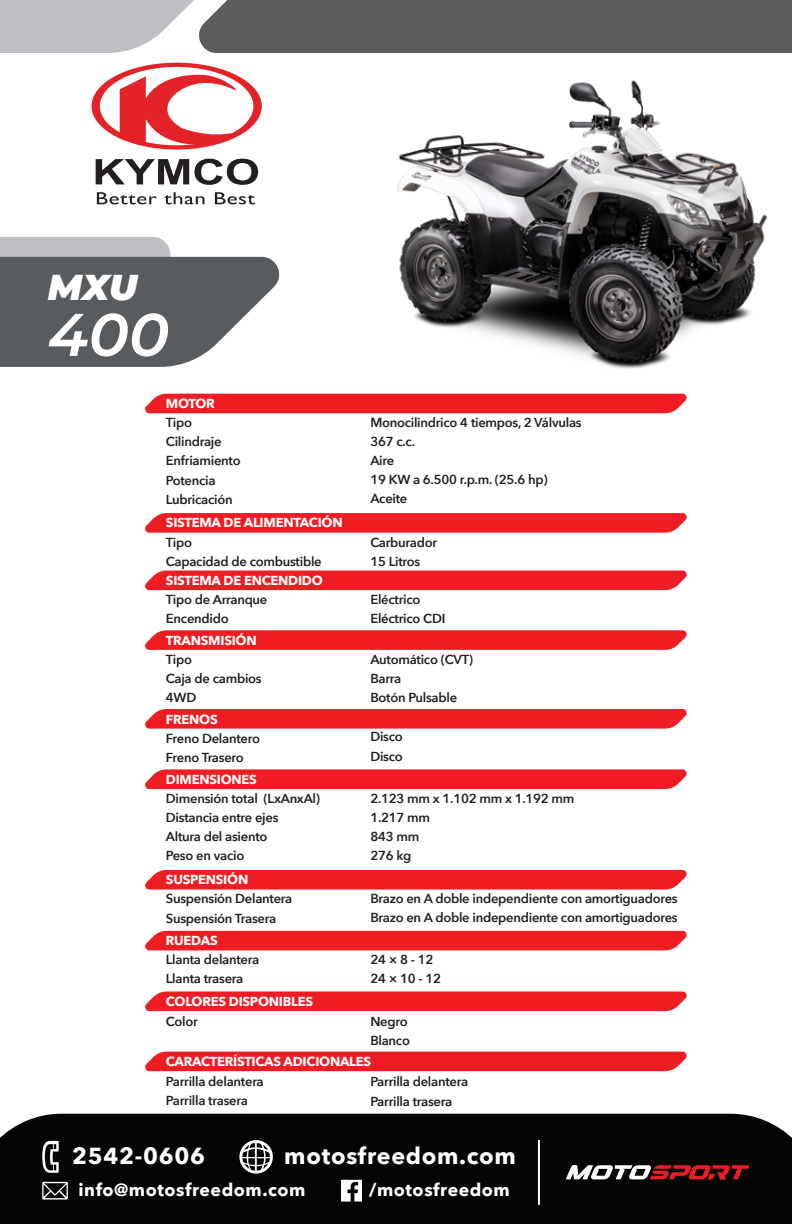
<style>
.page{position:relative;width:792px;height:1224px;background:#fff}
.page>*{position:absolute;margin:0;border:0;box-sizing:border-box;transform-origin:0 0}
.t1{font:italic 600 60px "Montserrat";color:#fff}
.t2{font:italic 900 36px "Montserrat";color:#fff}
.t3{font:700 23.2px "Avenir Next";letter-spacing:.03em;color:#fff}
.t4{font:700 17.6px "Avenir Next";letter-spacing:.03em;color:#fff}
.t5{font:600 13px/19.2px "Avenir Next";letter-spacing:-.02em;color:#231f20}
.t6{font:700 13px "Avenir Next";letter-spacing:-.02em;color:#fff}
</style>
<div class="page">
<svg style="left:0;top:0;width:792px;height:53px;background:#787a7c"></svg>
<svg style="left:91px;top:63px;width:171px;height:142px"></svg>
<svg style="left:0;top:237px;width:280px;height:130px"></svg>
<div style="left:0;top:1114px;width:792px;height:110px;background:#050504"></div>
<div style="left:145px;top:394px;width:542px;height:19px;background:#ee1d23"></div>
<svg style="left:145px;top:513px;width:542px;height:20px;background:#ee262b"></svg>
<div style="left:145px;top:571px;width:542px;height:19px;background:#ee1d23"></div>
<svg style="left:145px;top:630px;width:542px;height:20px;background:#ee262b"></svg>
<svg style="left:145px;top:709px;width:542px;height:20px;background:#ee262b"></svg>
<svg style="left:145px;top:769px;width:542px;height:20px;background:#ee262c"></svg>
<svg style="left:145px;top:870px;width:542px;height:20px;background:#ee262c"></svg>
<div style="left:145px;top:931px;width:542px;height:19px;background:#ee1d23"></div>
<div style="left:145px;top:992px;width:542px;height:19px;background:#ee1d23"></div>
<div style="left:145px;top:1052px;width:542px;height:19px;background:#ee1d23"></div>
<svg style="left:42px;top:1141px;width:17px;height:32px"></svg>
<svg style="left:239px;top:1140px;width:34px;height:34px"></svg>
<svg style="left:42px;top:1182px;width:26px;height:18px"></svg>
<svg style="left:341px;top:1180px;width:21px;height:22px"></svg>
<hr style="left:538px;top:1140px;width:2px;height:65px;background:#fff">
<svg style="left:566px;top:1165px;width:184px;height:15px"></svg>
<img style="left:397px;top:80px;width:371px;height:289px">
<h2 class="t2" style="left:48px;top:260px;width:91px">MXU</h2>
<h1 class="t1" style="left:48px;top:292px;width:123px">400</h1>
<p class="t6" style="left:166px;top:392px;width:50px">MOTOR</p>
<p class="t5" style="left:166px;top:413px;width:76px">Tipo<br>Cilindraje<br>Enfriamiento<br>Potencia<br>Lubricación</p>
<p class="t6" style="left:166px;top:512px;width:178px">SISTEMA DE ALIMENTACIÓN</p>
<p class="t5" style="left:166px;top:532px;width:157px">Tipo<br>Capacidad de combustible</p>
<p class="t6" style="left:166px;top:569px;width:158px">SISTEMA DE ENCENDIDO</p>
<p class="t5" style="left:166px;top:589px;width:103px">Tipo de Arranque<br>Encendido</p>
<p class="t5" style="left:370px;top:412px;width:213px">Monocilindrico 4 tiempos, 2 Válvulas<br>367 c.c.<br>Aire<br>19 KW a 6.500 r.p.m. (25.6 hp)<br>Aceite</p>
<p class="t5" style="left:370px;top:532px;width:68px">Carburador<br>15 Litros</p>
<p class="t5" style="left:370px;top:590px;width:77px">Eléctrico<br>Eléctrico CDI</p>
<p class="t5" style="left:370px;top:649px;width:104px">Automático (CVT)<br>Barra<br>Botón Pulsable</p>
<p class="t5" style="left:370px;top:727px;width:34px">Disco<br>Disco</p>
<p class="t5" style="left:370px;top:788px;width:206px">2.123 mm x 1.102 mm x 1.192 mm<br>1.217 mm<br>843 mm<br>276 kg</p>
<p class="t5" style="left:370px;top:889px;width:309px">Brazo en A doble independiente con amortiguadores<br>Brazo en A doble independiente con amortiguadores</p>
<p class="t5" style="left:370px;top:950px;width:72px">24 × 8 - 12<br>24 × 10 - 12</p>
<p class="t5" style="left:370px;top:1012px;width:41px">Negro<br>Blanco</p>
<p class="t5" style="left:370px;top:1072px;width:99px">Parrilla delantera<br>Parrilla trasera</p>
<p class="t6" style="left:166px;top:629px;width:92px">TRANSMISIÓN</p>
<p class="t5" style="left:166px;top:649px;width:97px">Tipo<br>Caja de cambios<br>4WD</p>
<p class="t6" style="left:166px;top:708px;width:53px">FRENOS</p>
<p class="t5" style="left:166px;top:728px;width:96px">Freno Delantero<br>Freno Trasero</p>
<p class="t6" style="left:166px;top:768px;width:93px">DIMENSIONES</p>
<p class="t5" style="left:166px;top:788px;width:156px">Dimensión total (LxAnxAl)<br>Distancia entre ejes<br>Altura del asiento<br>Peso en vacio</p>
<p class="t6" style="left:166px;top:868px;width:84px">SUSPENSIÓN</p>
<p class="t5" style="left:166px;top:889px;width:128px">Suspensión Delantera<br>Suspensión Trasera</p>
<p class="t6" style="left:166px;top:929px;width:53px">RUEDAS</p>
<p class="t5" style="left:166px;top:950px;width:95px">Llanta delantera<br>Llanta trasera</p>
<p class="t6" style="left:166px;top:990px;width:149px">COLORES DISPONIBLES</p>
<p class="t5" style="left:166px;top:1012px;width:33px">Color</p>
<p class="t6" style="left:166px;top:1050px;width:207px">CARACTERÍSTICAS ADICIONALES</p>
<p class="t5" style="left:166px;top:1072px;width:99px">Parrilla delantera<br>Parrilla trasera</p>
<h3 class="t3" style="left:72px;top:1136px;width:134px">2542-0606</h3>
<h3 class="t3" style="left:284px;top:1136px;width:233px">motosfreedom.com</h3>
<h3 class="t4" style="left:79px;top:1175px;width:229px">info@motosfreedom.com</h3>
<h3 class="t4" style="left:369px;top:1175px;width:142px">/motosfreedom</h3>
</div>
